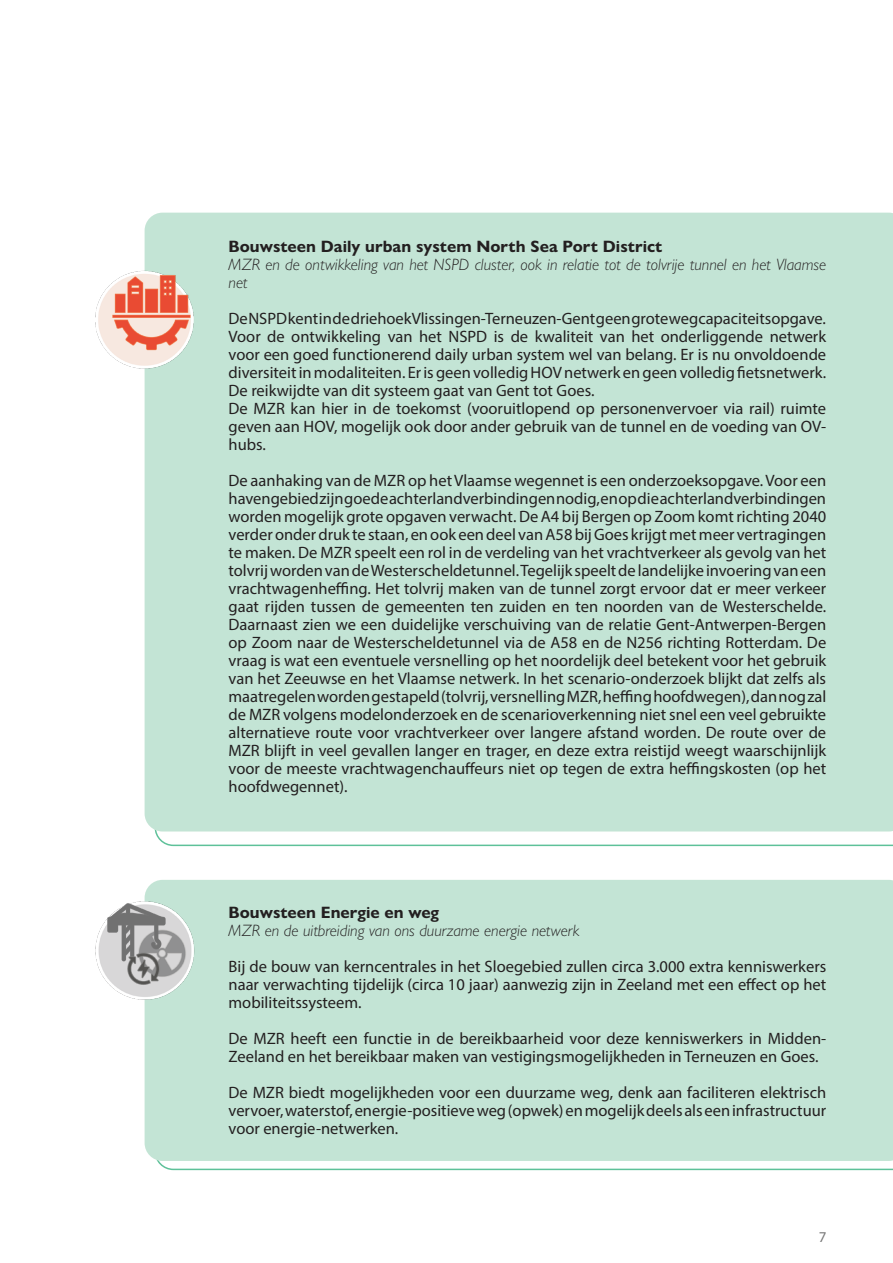
<style>
.page{position:relative;width:893px;height:1263px;background:#fff}
.page>*{position:absolute;margin:0;border:0;box-sizing:border-box;transform-origin:0 0}
.Lopende_tekst{font:16.5px/18px "Myriad Pro";color:#231f20;text-align:justify}
.Onderschrift_bouwstenen{font:italic 300 16.5px/18px "Gill Sans Nova";color:#231f20}
.Tussenkop_zwart{font:700 16.5px "Gill Sans Nova";color:#231f20}
.t1{font:15px "Myriad Pro";color:#787878}
</style>
<div class="page">
<svg style="left:155px;top:831px;width:738px;height:15px"></svg>
<svg style="left:157px;top:1161px;width:736px;height:9px"></svg>
<div style="left:145px;top:213px;width:748px;height:618px;background:#c3e4d5"></div>
<div style="left:145px;top:880px;width:748px;height:281px;background:#c3e4d5"></div>
<img style="left:95px;top:882px;width:118px;height:137px">
<img style="left:95px;top:252px;width:117px;height:137px">
<p class="Tussenkop_zwart" style="left:229px;top:236px;width:435px">Bouwsteen Daily urban system North Sea Port District</p>
<p class="Onderschrift_bouwstenen" style="left:229px;top:255px;width:599px">MZR en de ontwikkeling van het NSPD cluster, ook in relatie tot de tolvrije tunnel en het Vlaamse net</p>
<p class="Lopende_tekst" style="left:229px;top:309px;width:599px">De NSPD kent in de driehoek Vlissingen-Terneuzen-Gent geen grote wegcapaciteitsopgave.<br>Voor de ontwikkeling van het NSPD is de kwaliteit van het onderliggende netwerk voor een goed functionerend daily urban system wel van belang. Er is nu onvoldoende diversiteit in modaliteiten. Er is geen volledig HOV netwerk en geen volledig fetsnetwerk.<br>De reikwijdte van dit systeem gaat van Gent tot Goes.</p>
<p class="Lopende_tekst" style="left:229px;top:399px;width:599px">De MZR kan hier in de toekomst (vooruitlopend op personenvervoer via rail) ruimte geven aan HOV, mogelijk ook door ander gebruik van de tunnel en de voeding van OV&shy;hubs.</p>
<p class="Lopende_tekst" style="left:229px;top:471px;width:599px">De aanhaking van de MZR op het Vlaamse wegennet is een onderzoeksopgave. Voor een havengebied zijn goede achterlandverbindingen nodig, en op die achterlandverbindingen worden mogelijk grote opgaven verwacht. De A4 bij Bergen op Zoom komt richting 2040 verder onder druk te staan, en ook een deel van A58 bij Goes krijgt met meer vertragingen te maken. De MZR speelt een rol in de verdeling van het vrachtverkeer als gevolg van het tolvrij worden van de Westerscheldetunnel. Tegelijk speelt de landelijke invoering van een vrachtwagenhefng. Het tolvrij maken van de tunnel zorgt ervoor dat er meer verkeer gaat rijden tussen de gemeenten ten zuiden en ten noorden van de Westerschelde.<br>Daarnaast zien we een duidelijke verschuiving van de relatie Gent-Antwerpen-Bergen op Zoom naar de Westerscheldetunnel via de A58 en de N256 richting Rotterdam. De vraag is wat een eventuele versnelling op het noordelijk deel betekent voor het gebruik van het Zeeuwse en het Vlaamse netwerk. In het scenario-onderzoek blijkt dat zelfs als maatregelen worden gestapeld (tolvrij, versnelling MZR, hefng hoofdwegen), dan nog zal de MZR volgens modelonderzoek en de scenarioverkenning niet snel een veel gebruikte alternatieve route voor vrachtverkeer over langere afstand worden. De route over de MZR blijft in veel gevallen langer en trager, en deze extra reistijd weegt waarschijnlijk voor de meeste vrachtwagenchaufeurs niet op tegen de extra hefngskosten (op het hoofdwegennet).</p>
<p class="Tussenkop_zwart" style="left:229px;top:902px;width:212px">Bouwsteen Energie en weg</p>
<p class="Onderschrift_bouwstenen" style="left:229px;top:921px;width:352px">MZR en de uitbreiding van ons duurzame energie netwerk</p>
<p class="Lopende_tekst" style="left:229px;top:957px;width:599px">Bij de bouw van kerncentrales in het Sloegebied zullen circa 3.000 extra kenniswerkers naar verwachting tijdelijk (circa 10 jaar) aanwezig zijn in Zeeland met een efect op het mobiliteitssysteem.</p>
<p class="Lopende_tekst" style="left:229px;top:1029px;width:599px">De MZR heeft een functie in de bereikbaarheid voor deze kenniswerkers in Midden-<br>Zeeland en het bereikbaar maken van vestigingsmogelijkheden in Terneuzen en Goes.</p>
<p class="Lopende_tekst" style="left:229px;top:1083px;width:599px">De MZR biedt mogelijkheden voor een duurzame weg, denk aan faciliteren elektrisch vervoer, waterstof, energie-positieve weg (opwek) en mogelijk deels als een infrastructuur voor energie-netwerken.</p>
<p class="t1" style="left:819px;top:1228px;width:9px">7</p>
</div>
